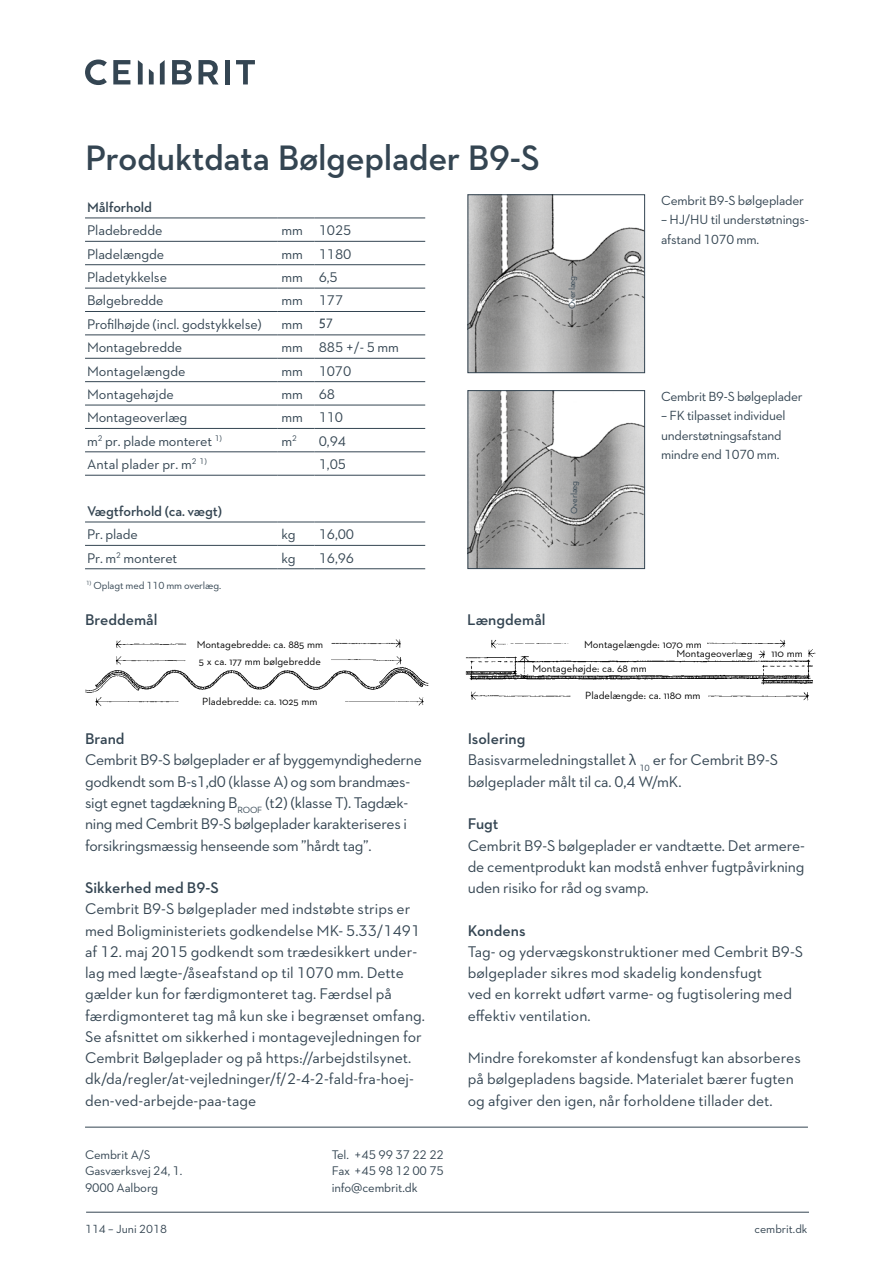
<style>
.page{position:relative;width:893px;height:1263px;background:#fff}
.page>*{position:absolute;margin:0;border:0;box-sizing:border-box;transform-origin:0 0}
.t1{font:600 36px "Neutraface 2 Text";letter-spacing:-.01em;color:#344552}
.t2{font:15.75px/21.3px "Neutraface 2 Text";color:#344552}
.t3{font:15.75px/21.3px "Neutraface 2 Text";letter-spacing:-.02em;color:#344552}
.t4{font:600 15.75px "Neutraface 2 Text";color:#344552}
.t5{font:14.25px "Neutraface 2 Text";letter-spacing:-.01em;color:#344552}
.t6{font:600 14.25px "Neutraface 2 Text";letter-spacing:-.01em;color:#344552}
.t7{font:13.5px/19.5px "Neutraface 2 Text";letter-spacing:-.02em;color:#344552}
.t8{font:12.75px/16.5px "Neutraface 2 Text";letter-spacing:-.01em;color:#344552}
.t9{font:12px "Neutraface 2 Text";color:#344552}
.t10{font:10.65px/16.8px "Neutraface 2 Text";color:#000}
.t11{font:10.5px "Neutraface 2 Text";letter-spacing:-.01em;color:#344552}
.t12{font:9px "Neutraface 2 Text";letter-spacing:-.01em;color:#344552}
.s1{font-family:"Corbel"}
.s2{font-weight:600}
</style>
<div class="page">
<hr style="left:85px;top:405px;width:192px;height:1px;background:#344552">
<hr style="left:277px;top:405px;width:38px;height:1px;background:#344552">
<hr style="left:315px;top:405px;width:110px;height:1px;background:#344552">
<hr style="left:85px;top:428px;width:192px;height:1px;background:#344552">
<hr style="left:277px;top:428px;width:38px;height:1px;background:#344552">
<hr style="left:315px;top:428px;width:110px;height:1px;background:#344552">
<hr style="left:85px;top:452px;width:192px;height:1px;background:#344552">
<hr style="left:277px;top:452px;width:38px;height:1px;background:#344552">
<hr style="left:315px;top:452px;width:110px;height:1px;background:#344552">
<hr style="left:85px;top:475px;width:192px;height:1px;background:#344552">
<hr style="left:277px;top:475px;width:38px;height:1px;background:#344552">
<hr style="left:315px;top:475px;width:110px;height:1px;background:#344552">
<hr style="left:85px;top:522px;width:192px;height:1px;background:#344552">
<hr style="left:277px;top:522px;width:38px;height:1px;background:#344552">
<hr style="left:315px;top:522px;width:110px;height:1px;background:#344552">
<hr style="left:85px;top:545px;width:192px;height:1px;background:#344552">
<hr style="left:277px;top:545px;width:38px;height:1px;background:#344552">
<hr style="left:315px;top:545px;width:110px;height:1px;background:#344552">
<hr style="left:85px;top:218px;width:192px;height:1px;background:#344552">
<hr style="left:277px;top:218px;width:38px;height:1px;background:#344552">
<hr style="left:315px;top:218px;width:110px;height:1px;background:#344552">
<hr style="left:85px;top:241px;width:192px;height:1px;background:#344552">
<hr style="left:277px;top:241px;width:38px;height:1px;background:#344552">
<hr style="left:315px;top:241px;width:110px;height:1px;background:#344552">
<hr style="left:85px;top:264px;width:192px;height:1px;background:#344552">
<hr style="left:277px;top:264px;width:38px;height:1px;background:#344552">
<hr style="left:315px;top:264px;width:110px;height:1px;background:#344552">
<hr style="left:85px;top:288px;width:192px;height:1px;background:#344552">
<hr style="left:277px;top:288px;width:38px;height:1px;background:#344552">
<hr style="left:315px;top:288px;width:110px;height:1px;background:#344552">
<hr style="left:85px;top:311px;width:192px;height:1px;background:#344552">
<hr style="left:277px;top:311px;width:38px;height:1px;background:#344552">
<hr style="left:315px;top:311px;width:110px;height:1px;background:#344552">
<hr style="left:85px;top:335px;width:192px;height:1px;background:#344552">
<hr style="left:277px;top:335px;width:38px;height:1px;background:#344552">
<hr style="left:315px;top:335px;width:110px;height:1px;background:#344552">
<hr style="left:85px;top:358px;width:192px;height:1px;background:#344552">
<hr style="left:277px;top:358px;width:38px;height:1px;background:#344552">
<hr style="left:315px;top:358px;width:110px;height:1px;background:#344552">
<hr style="left:85px;top:381px;width:192px;height:1px;background:#344552">
<hr style="left:277px;top:381px;width:38px;height:1px;background:#344552">
<hr style="left:315px;top:381px;width:110px;height:1px;background:#344552">
<hr style="left:85px;top:568px;width:192px;height:1px;background:#344552">
<hr style="left:277px;top:568px;width:38px;height:1px;background:#344552">
<hr style="left:315px;top:568px;width:110px;height:1px;background:#344552">
<svg style="left:85px;top:60px;width:22px;height:25px"></svg>
<svg style="left:113px;top:60px;width:17px;height:24px"></svg>
<svg style="left:172px;top:60px;width:20px;height:24px"></svg>
<svg style="left:199px;top:60px;width:20px;height:24px"></svg>
<div style="left:225px;top:60px;width:5px;height:24px;background:#344552"></div>
<svg style="left:236px;top:60px;width:19px;height:24px"></svg>
<svg style="left:138px;top:60px;width:5px;height:24px"></svg>
<svg style="left:149px;top:69px;width:5px;height:15px"></svg>
<svg style="left:160px;top:60px;width:5px;height:24px"></svg>
<hr style="left:85px;top:1127px;width:723px;height:1px;background:#344552">
<hr style="left:86px;top:1212px;width:723px;height:1px;background:#344552">
<img style="left:470px;top:392px;width:173px;height:175px">
<div style="left:468px;top:390px;width:177px;height:179px;border:1px solid #344552"></div>
<img style="left:470px;top:197px;width:173px;height:174px">
<div style="left:468px;top:195px;width:177px;height:178px;border:1px solid #344552"></div>
<img style="left:85px;top:639px;width:344px;height:67px">
<img style="left:465px;top:639px;width:351px;height:62px">
<h1 class="t1" style="left:85px;top:135px;width:456px">Produktdata Bølgeplader B9-S</h1>
<p class="t6" style="left:87px;top:198px;width:66px">Målforhold</p>
<p class="t5" style="left:87px;top:221px;width:77px">Pladebredde</p>
<p class="t5" style="left:281px;top:221px;width:71px">mm 1025</p>
<p class="t5" style="left:87px;top:245px;width:79px">Pladelængde</p>
<p class="t5" style="left:281px;top:245px;width:71px">mm 1180</p>
<p class="t5" style="left:87px;top:268px;width:81px">Pladetykkelse</p>
<p class="t5" style="left:281px;top:268px;width:58px">mm 6,5</p>
<p class="t5" style="left:87px;top:292px;width:78px">Bølgebredde</p>
<p class="t5" style="left:281px;top:292px;width:63px">mm 177</p>
<p class="t5" style="left:87px;top:315px;width:176px">Profilhøjde (incl. godstykkelse)</p>
<p class="t5" style="left:281px;top:315px;width:53px">mm <span class="s1">57</span></p>
<p class="t5" style="left:87px;top:338px;width:97px">Montagebredde</p>
<p class="t5" style="left:281px;top:338px;width:119px">mm 885 +/- 5 mm</p>
<p class="t5" style="left:87px;top:362px;width:100px">Montagelængde</p>
<p class="t5" style="left:281px;top:362px;width:71px">mm 1070</p>
<p class="t5" style="left:87px;top:385px;width:88px">Montagehøjde</p>
<p class="t5" style="left:281px;top:385px;width:55px">mm 68</p>
<p class="t5" style="left:87px;top:409px;width:102px">Montageoverlæg</p>
<p class="t5" style="left:281px;top:409px;width:63px">mm 110</p>
<p class="t5" style="left:87px;top:432px;width:136px">m<sup>2</sup> pr. plade monteret <sup>1)</sup></p>
<p class="t5" style="left:281px;top:432px;width:17px">m<sup>2</sup></p>
<p class="t5" style="left:319px;top:432px;width:29px">0,94</p>
<p class="t5" style="left:87px;top:455px;width:121px">Antal plader pr. m<sup>2</sup> <sup>1)</sup></p>
<p class="t5" style="left:319px;top:455px;width:29px">1,05</p>
<p class="t6" style="left:87px;top:502px;width:136px">Vægtforhold (ca. vægt)</p>
<p class="t5" style="left:87px;top:525px;width:52px">Pr. plade</p>
<p class="t5" style="left:281px;top:525px;width:16px">kg</p>
<p class="t5" style="left:319px;top:525px;width:37px">16,00</p>
<p class="t5" style="left:87px;top:549px;width:92px">Pr. m<sup>2</sup> monteret</p>
<p class="t5" style="left:281px;top:549px;width:16px">kg</p>
<p class="t5" style="left:319px;top:549px;width:37px">16,96</p>
<p class="t11" style="left:86px;top:579px;width:137px"><sup>1)</sup> Oplagt med 110 mm overlæg.</p>
<p class="t4" style="left:85px;top:610px;width:74px">Breddemål</p>
<p class="t4" style="left:467px;top:610px;width:80px">Længdemål</p>
<p class="t12" style="left:567px;top:309px;width:34px;rotate:-90deg">Overlæg</p>
<p class="t12" style="left:569px;top:514px;width:34px;rotate:-90deg">Overlæg</p>
<p class="t7" style="left:661px;top:190px;width:144px">Cembrit B9-S bølgeplader</p>
<p class="t7" style="left:661px;top:210px;width:149px">– HJ/HU til understøtnings&shy;afstand 1070 mm.</p>
<p class="t7" style="left:661px;top:386px;width:143px">Cembrit B9-S bølgeplader</p>
<p class="t7" style="left:661px;top:406px;width:126px">– FK tilpasset individuel understøtningsafstand mindre end 1070 mm.</p>
<p class="t10" style="left:197px;top:636px;width:128px">Montagebredde: ca. 885 mm<br>5 x ca. 177 mm bølgebredde</p>
<p class="t10" style="left:202px;top:692px;width:117px">Pladebredde: ca. 1025 mm</p>
<p class="t4" style="left:85px;top:729px;width:41px">Brand</p>
<p class="t3" style="left:85px;top:749px;width:338px">Cembrit B9-S bølgeplader er af byggemyndighederne godkendt som B-s1,d0 (klasse A) og som brandmæs&shy;sigt egnet tagdækning B<sub>ROOF</sub> (t2) (klasse T). Tagdæk&shy;ning med Cembrit B9-S bølgeplader karakteriseres i forsikringsmæssig henseende som ”hårdt tag”.</p>
<p class="t4" style="left:85px;top:878px;width:135px">Sikkerhed med B9-S</p>
<p class="t2" style="left:85px;top:898px;width:341px">Cembrit B9-S bølgeplader med indstøbte strips er med Boligministeriets godkendelse MK- 5.33/1491 af 12. maj 2015 godkendt som trædesikkert under&shy;lag med lægte-/åseafstand op til 1070 mm. Dette gælder kun for færdigmonteret tag. Færdsel på færdigmonteret tag må kun ske i begrænset omfang.<br>Se afsnittet om sikkerhed i montagevejledningen for Cembrit Bølgeplader og på https://arbejdstilsynet. dk/da/regler/at-vejledninger/f/2-4-2-fald-fra-hoej&shy;den-ved-arbejde-paa-tage</p>
<p class="t8" style="left:85px;top:1146px;width:99px">Cembrit A/S<br>Gasværksvej 24, 1.<br>9000 Aalborg</p>
<p class="t8" style="left:332px;top:1146px;width:114px;text-align:justify">Tel. +45 99 37 22 22<br>Fax +45 98 12 00 75 info@cembrit.dk</p>
<p class="t10" style="left:584px;top:636px;width:119px">Montagelængde: 1070 mm</p>
<p class="t10" style="left:676px;top:645px;width:78px">Montageoverlæg</p>
<p class="t10" style="left:771px;top:645px;width:33px">110 mm</p>
<p class="t10" style="left:532px;top:660px;width:116px">Montagehøjde: ca. 68 mm</p>
<p class="t10" style="left:585px;top:687px;width:117px">Pladelængde: ca. 1180 mm</p>
<p class="t2" style="left:468px;top:728px;width:312px"><span class="s2">Isolering<br></span>Basisvarmeledningstallet <span class="s1">λ</span> <sub>10</sub> er for Cembrit B9-S bølgeplader målt til ca. 0,4 W/mK.</p>
<p class="t4" style="left:468px;top:814px;width:32px">Fugt</p>
<p class="t2" style="left:468px;top:834px;width:339px;text-align:justify">Cembrit B9-S bølgeplader er vandtætte. Det armere&shy;de cementprodukt kan modstå enhver fugtpåvirkning uden risiko for råd og svamp.</p>
<p class="t4" style="left:468px;top:920px;width:59px">Kondens</p>
<p class="t2" style="left:468px;top:941px;width:337px">Tag- og ydervægskonstruktioner med Cembrit B9-S bølgeplader sikres mod skadelig kondensfugt<br>ved en korrekt udført varme- og fugtisolering med effektiv ventilation.</p>
<p class="t2" style="left:468px;top:1047px;width:335px">Mindre forekomster af kondensfugt kan absorberes på bølgepladens bagside. Materialet bærer fugten og afgiver den igen, når forholdene tillader det.</p>
<p class="t9" style="left:85px;top:1222px;width:84px">114 – Juni 2018</p>
<p class="t9" style="left:754px;top:1222px;width:54px">cembrit.dk</p>
</div>
